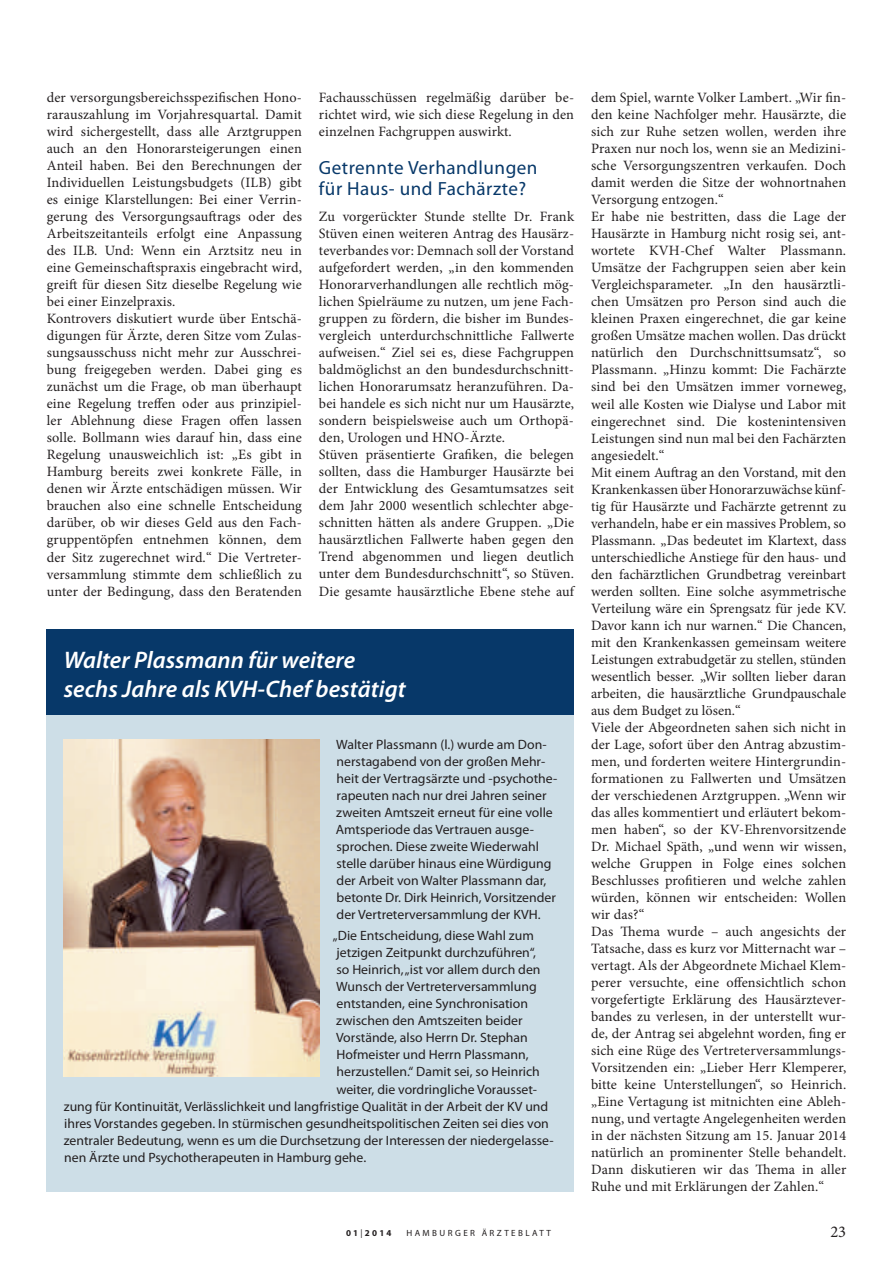
<style>
.page{position:relative;width:893px;height:1263px;background:#fff}
.page>*{position:absolute;margin:0;border:0;box-sizing:border-box;transform-origin:0 0}
.t1{font:24px/28.5px "Myriad Pro Semibold It OV PJXQOC";color:#fff}
.t2{font:19.2px/20.2px "Myriad Pro Regular OV QIXQOC";letter-spacing:.025em;color:#073869}
.t3{font:16.5px "Minion Pro";color:#231f20}
.t4{font:14.25px/17px "Minion Pro";letter-spacing:.005em;color:#231f20}
.t5{font:13.5px/17px "Myriad Pro Regular OV QIXQOC";color:#231f20}
.t6{font:9px "Myriad Pro Regular OV QIXQOC";letter-spacing:.27em;color:#231f20}
.t7{font:9px "Myriad Pro Bold OV OIXQOC";letter-spacing:.25em;color:#231f20}
.s1{font-family:"Myriad Pro Regular OV QIXQOC"}
</style>
<div class="page">
<div style="left:47px;top:714px;width:527px;height:478px;background:#cddee7"></div>
<div style="left:47px;top:629px;width:527px;height:85px;background:#073869"></div>
<img style="left:64px;top:739px;width:255px;height:337px">
<p class="t4" style="left:47px;top:89px;width:257px">der versorgungsbereichsspezifischen Hono&shy;rarauszahlung im Vorjahresquartal. Damit wird sichergestellt, dass alle Arztgruppen auch an den Honorarsteigerungen einen Anteil haben. Bei den Berechnungen der Individuellen Leistungsbudgets (ILB) gibt es einige Klarstellungen: Bei einer Verrin&shy;gerung des Versorgungsauftrags oder des Arbeitszeitanteils erfolgt eine Anpassung des ILB. Und: Wenn ein Arztsitz neu in eine Gemeinschaftspraxis eingebracht wird, greift für diesen Sitz dieselbe Regelung wie bei einer Einzelpraxis.<br>Kontrovers diskutiert wurde über Entschä&shy;digungen für Ärzte, deren Sitze vom Zulas&shy;sungsausschuss nicht mehr zur Ausschrei&shy;bung freigegeben werden. Dabei ging es zunächst um die Frage, ob man überhaupt eine Regelung treffen oder aus prinzipiel&shy;ler Ablehnung diese Fragen offen lassen solle. Bollmann wies darauf hin, dass eine Regelung unausweichlich ist: „Es gibt in Hamburg bereits zwei konkrete Fälle, in denen wir Ärzte entschädigen müssen. Wir brauchen also eine schnelle Entscheidung darüber, ob wir dieses Geld aus den Fach&shy;gruppentöpfen entnehmen können, dem der Sitz zugerechnet wird.“ Die Vertreter&shy;versammlung stimmte dem schließlich zu unter der Bedingung, dass den Beratenden</p>
<p class="t4" style="left:319px;top:89px;width:257px;text-align:justify">Fachausschüssen regelmäßig darüber be&shy;richtet wird, wie sich diese Regelung in den einzelnen Fachgruppen auswirkt.</p>
<h2 class="t2" style="left:319px;top:158px;width:220px">getrennte verhandlungen für haus- und Fachärzte?</h2>
<p class="t4" style="left:319px;top:208px;width:257px">Zu vorgerückter Stunde stellte Dr. Frank Stüven einen weiteren Antrag des Hausärz&shy;teverbandes vor: Demnach soll der Vorstand aufgefordert werden, „in den kommenden Honorarverhandlungen alle rechtlich mög&shy;lichen Spielräume zu nutzen, um jene Fach&shy;gruppen zu fördern, die bisher im Bundes&shy;vergleich unterdurchschnittliche Fallwerte aufweisen.“ Ziel sei es, diese Fachgruppen baldmöglichst an den bundesdurchschnitt&shy;lichen Honorarumsatz heranzuführen. Da&shy;bei handele es sich nicht nur um Hausärzte, sondern beispielsweise auch um Orthopä&shy;den, Urologen und HNO-Ärzte.<br>Stüven präsentierte Grafiken, die belegen sollten, dass die Hamburger Hausärzte bei der Entwicklung des Gesamtumsatzes seit dem Jahr 2000 wesentlich schlechter abge&shy;schnitten hätten als andere Gruppen. „Die hausärztlichen Fallwerte haben gegen den Trend abgenommen und liegen deutlich unter dem Bundesdurchschnitt“, so Stüven.<br>Die gesamte hausärztliche Ebene stehe auf</p>
<h1 class="t1" style="left:64px;top:645px;width:343px">Walter Plassmann für weitere sechs Jahre als KVH-Chef bestätigt</h1>
<p class="t5" style="left:336px;top:736px;width:223px">walter Plassmann (l.) wurde am don&shy;nerstagabend von der großen mehr&shy;heit der vertragsärzte und -psychothe&shy;rapeuten nach nur drei Jahren seiner zweiten amtszeit erneut für eine volle amtsperiode das vertrauen ausge&shy;sprochen. diese zweite wiederwahl stelle darüber hinaus eine würdigung der arbeit von walter Plassmann dar, betonte dr. dirk heinrich, vorsitzender der vertreterversammlung der Kvh.</p>
<p class="t5" style="left:333px;top:927px;width:202px">„die entscheidung, diese wahl zum</p>
<p class="t5" style="left:337px;top:944px;width:201px">jetzigen zeitpunkt durchzuführen“,</p>
<p class="t5" style="left:336px;top:961px;width:206px">so heinrich, „ist vor allem durch den</p>
<p class="t5" style="left:336px;top:978px;width:202px">wunsch der vertreterversammlung</p>
<p class="t5" style="left:337px;top:995px;width:193px">entstanden, eine synchronisation</p>
<p class="t5" style="left:336px;top:1012px;width:188px">zwischen den amtszeiten beider</p>
<p class="t5" style="left:336px;top:1029px;width:193px">vorstände, also herrn dr. stephan</p>
<p class="t5" style="left:337px;top:1046px;width:194px">hofmeister und herrn Plassmann,</p>
<p class="t5" style="left:337px;top:1063px;width:205px">herzustellen.“ damit sei, so heinrich</p>
<p class="t5" style="left:336px;top:1080px;width:202px">weiter, die vordringliche vorausset-</p>
<p class="t5" style="left:64px;top:1097px;width:486px">zung für Kontinuität, verlässlichkeit und langfristige Qualität in der arbeit der Kv und</p>
<p class="t5" style="left:64px;top:1114px;width:486px">ihres vorstandes gegeben. in stürmischen gesundheitspolitischen zeiten sei dies von</p>
<p class="t5" style="left:64px;top:1131px;width:491px">zentraler bedeutung, wenn es um die durchsetzung der interessen der niedergelasse-</p>
<p class="t5" style="left:64px;top:1148px;width:303px">nen Ärzte und Psychotherapeuten in hamburg gehe.</p>
<p class="t4" style="left:591px;top:89px;width:257px">dem Spiel, warnte Volker Lambert. „Wir fin&shy;den keine Nachfolger mehr. Hausärzte, die sich zur Ruhe setzen wollen, werden ihre Praxen nur noch los, wenn sie an Medizini&shy;sche Versorgungszentren verkaufen. Doch damit werden die Sitze der wohnortnahen Versorgung entzogen.“<br>Er habe nie bestritten, dass die Lage der Hausärzte in Hamburg nicht rosig sei, ant&shy;wortete KVH-Chef Walter Plassmann.<br>Umsätze der Fachgruppen seien aber kein Vergleichsparameter. „In den hausärztli&shy;chen Umsätzen pro Person sind auch die kleinen Praxen eingerechnet, die gar keine großen Umsätze machen wollen. Das drückt natürlich den Durchschnittsumsatz“, so Plassmann. „Hinzu kommt: Die Fachärzte sind bei den Umsätzen immer vorneweg, weil alle Kosten wie Dialyse und Labor mit eingerechnet sind. Die kostenintensiven Leistungen sind nun mal bei den Fachärzten angesiedelt.“<br>Mit einem Auftrag an den Vorstand, mit den Krankenkassen über Honorarzuwächse künf&shy;tig für Hausärzte und Fachärzte getrennt zu verhandeln, habe er ein massives Problem, so Plassmann. „Das bedeutet im Klartext, dass unterschiedliche Anstiege für den haus- und den fachärztlichen Grundbetrag vereinbart werden sollten. Eine solche asymmetrische Verteilung wäre ein Sprengsatz für jede KV.<br>Davor kann ich nur warnen.“ Die Chancen, mit den Krankenkassen gemeinsam weitere Leistungen extrabudgetär zu stellen, stünden wesentlich besser. „Wir sollten lieber daran arbeiten, die hausärztliche Grundpauschale aus dem Budget zu lösen.“<br>Viele der Abgeordneten sahen sich nicht in der Lage, sofort über den Antrag abzustim&shy;men, und forderten weitere Hintergrundin&shy;formationen zu Fallwerten und Umsätzen der verschiedenen Arztgruppen. „Wenn wir das alles kommentiert und erläutert bekom&shy;men haben“, so der KV-Ehrenvorsitzende Dr. Michael Späth, „und wenn wir wissen, welche Gruppen in Folge eines solchen Beschlusses profitieren und welche zahlen würden, können wir entscheiden: Wollen wir das?“<br>Das Thema wurde – auch angesichts der Tatsache, dass es kurz vor Mitternacht war – vertagt. Als der Abgeordnete Michael Klem&shy;perer versuchte, eine offensichtlich schon vorgefertigte Erklärung des Hausärztever&shy;bandes zu verlesen, in der unterstellt wur&shy;de, der Antrag sei abgelehnt worden, fing er sich eine Rüge des Vertreterversammlungs-Vorsitzenden ein: „Lieber Herr Klemperer, bitte keine Unterstellungen“, so Heinrich. „Eine Vertagung ist mitnichten eine Ableh&shy;nung, und vertagte Angelegenheiten werden in der nächsten Sitzung am 15. Januar 2014 natürlich an prominenter Stelle behandelt.<br>Dann diskutieren wir das Thema in aller Ruhe und mit Erklärungen der Zahlen.“</p>
<p class="t7" style="left:346px;top:1227px;width:47px">01<span class="s1">|</span>2014</p>
<p class="t6" style="left:406px;top:1227px;width:146px">hamburger Ärzteblatt</p>
<p class="t3" style="left:830px;top:1221px;width:17px">23</p>
</div>
